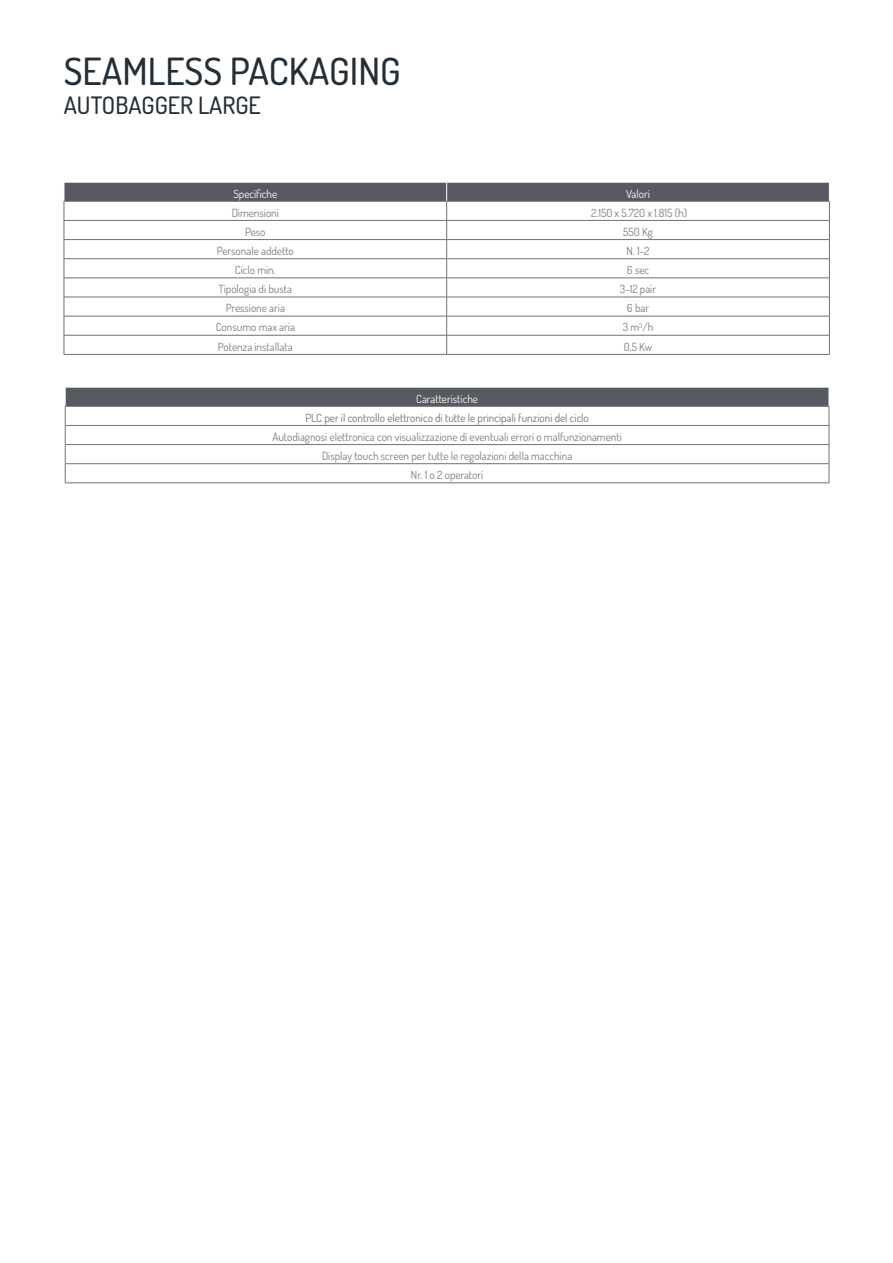
<style>
.page{position:relative;width:893px;height:1263px;background:#fff}
.page>*{position:absolute;margin:0;border:0;box-sizing:border-box;transform-origin:0 0}
.t1{font:500 37.5px "Dosis";color:#242e36}
.t2{font:500 24px "Dosis";color:#242e36}
.t3{font:11.25px/19.2px "Dosis";color:#7b7c7e;text-align:center}
.t4{font:11.25px "Dosis";color:#707172}
.t5{font:11.25px "Dosis";color:#fff}
</style>
<div class="page">
<div style="left:65px;top:387px;width:764px;height:19px;background:#585a61"></div>
<svg style="left:66px;top:407px;width:763px;height:76px"></svg>
<hr style="left:65px;top:387px;width:764px;height:1px;background:#fff">
<hr style="left:65px;top:425px;width:764px;height:1px;background:#707172">
<hr style="left:65px;top:444px;width:764px;height:1px;background:#707172">
<hr style="left:65px;top:463px;width:764px;height:1px;background:#707172">
<svg style="left:65px;top:387px;width:1px;height:96px"></svg>
<svg style="left:829px;top:406px;width:1px;height:77px"></svg>
<hr style="left:65px;top:483px;width:764px;height:1px;background:#707172">
<hr style="left:65px;top:406px;width:764px;height:1px;background:#707172">
<svg style="left:64px;top:182px;width:766px;height:172px"></svg>
<hr style="left:64px;top:354px;width:383px;height:1px;background:#707172">
<hr style="left:447px;top:354px;width:383px;height:1px;background:#707172">
<h1 class="t1" style="left:64px;top:45px;width:338px">SEAMLESS PACKAGING</h1>
<h2 class="t2" style="left:64px;top:88px;width:199px">AUTOBAGGER LARGE</h2>
<p class="t5" style="left:233px;top:186px;width:45px">Specifiche</p>
<p class="t5" style="left:626px;top:186px;width:25px">Valori</p>
<p class="t3" style="left:232px;top:202px;width:49px">Dimensioni</p>
<p class="t3" style="left:591px;top:202px;width:97px">2.150 x 5.720 x 1.815 (h)</p>
<p class="t3" style="left:245px;top:222px;width:22px">Peso</p>
<p class="t3" style="left:623px;top:222px;width:31px">550 Kg</p>
<p class="t3" style="left:217px;top:241px;width:79px">Personale addetto</p>
<p class="t3" style="left:626px;top:241px;width:24px">N. 1-2</p>
<p class="t3" style="left:235px;top:260px;width:42px">Ciclo min.</p>
<p class="t3" style="left:627px;top:260px;width:24px">6 sec</p>
<p class="t3" style="left:219px;top:279px;width:75px">Tipologia di busta</p>
<p class="t3" style="left:620px;top:279px;width:38px">3-12 pair</p>
<p class="t3" style="left:226px;top:298px;width:61px">Pressione aria</p>
<p class="t3" style="left:627px;top:298px;width:24px">6 bar</p>
<p class="t3" style="left:216px;top:317px;width:81px">Consumo max aria</p>
<p class="t3" style="left:623px;top:317px;width:32px">3 m<sup>3</sup>/h</p>
<p class="t3" style="left:218px;top:336px;width:76px">Potenza installata</p>
<p class="t3" style="left:624px;top:336px;width:30px">0,5 Kw</p>
<p class="t5" style="left:416px;top:391px;width:63px">Caratteristiche</p>
<p class="t4" style="left:305px;top:410px;width:285px">PLC per il controllo elettronico di tutte le principali funzioni del ciclo</p>
<p class="t3" style="left:272px;top:427px;width:351px">Autodiagnosi elettronica con visualizzazione di eventuali errori o malfunzionamenti<br>Display touch screen per tutte le regolazioni della macchina<br>Nr. 1 o 2 operatori</p>
</div>
